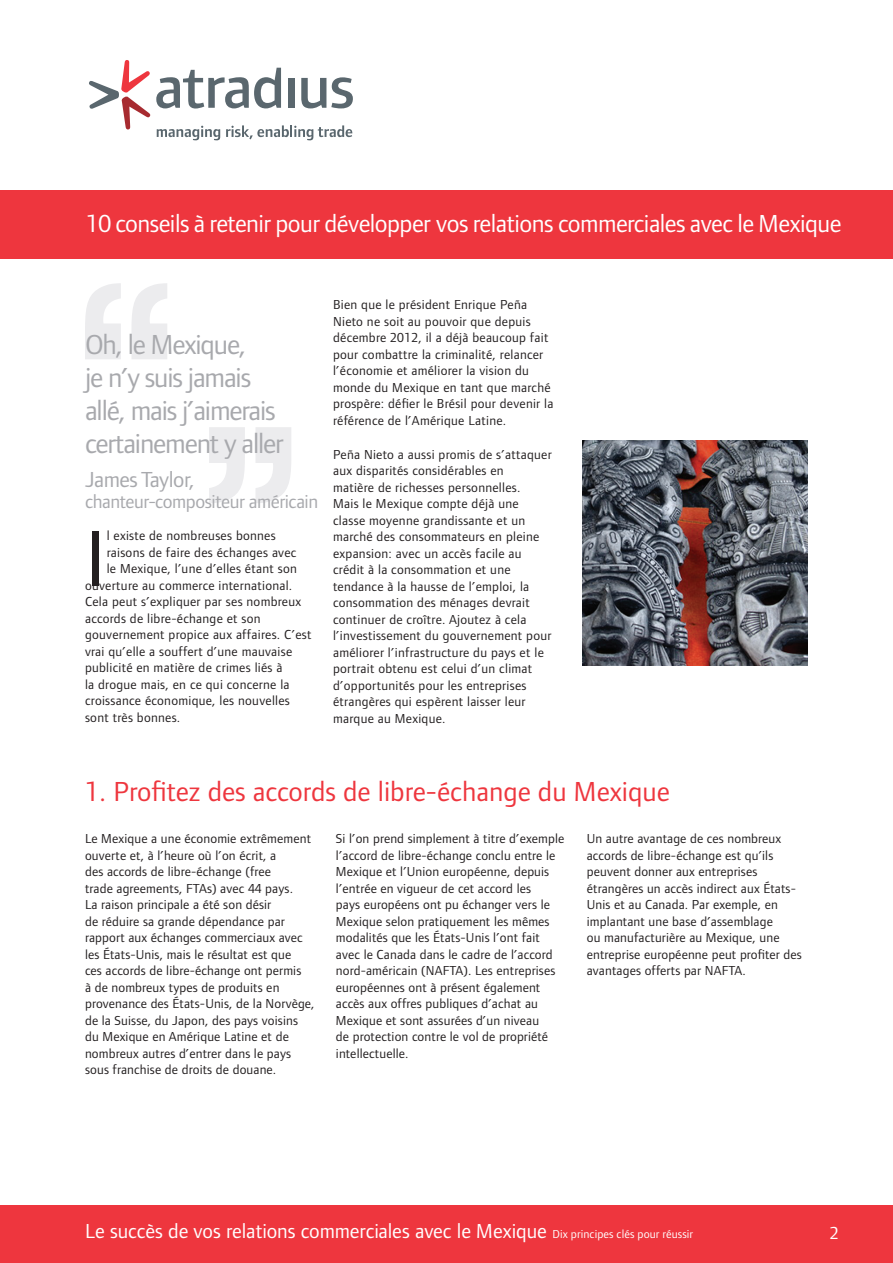
<style>
.page{position:relative;width:893px;height:1263px;background:#fff}
.page>*{position:absolute;margin:0;border:0;box-sizing:border-box;transform-origin:0 0}
.t1{font:81px "Foundry Form Sans";color:#231f20}
.t2{font:28.5px/33px "Foundry Form Sans";letter-spacing:-.04em;color:#a8a9ad}
.t3{font:28.5px "Foundry Form Sans";color:#ee363e}
.t4{font:25.5px "Foundry Form Sans";letter-spacing:-.02em;color:#fff}
.t5{font:22.5px "Foundry Form Sans";letter-spacing:-.02em;color:#a8a9ad}
.t6{font:21px "Foundry Form Sans";letter-spacing:-.005em;color:#fff}
.t7{font:19.5px "Foundry Form Sans";letter-spacing:-.02em;color:#a8a9ad}
.t8{font:18px "Foundry Form Sans";color:#fff}
.t9{font:13.5px/16.5px "Foundry Form Sans";letter-spacing:.01em;color:#231f20}
.s1{font-size:12px}
</style>
<div class="page">
<svg style="left:209px;top:427px;width:82px;height:76px"></svg>
<div style="left:0;top:1205px;width:893px;height:58px;background:#ee363e"></div>
<div style="left:0;top:190px;width:893px;height:68px;background:#ee363e"></div>
<svg style="left:89px;top:60px;width:264px;height:80px"></svg>
<svg style="left:85px;top:283px;width:82px;height:76px"></svg>
<img style="left:583px;top:441px;width:225px;height:224px">
<h3 class="t4" style="left:86px;top:209px;width:757px">10 conseils à retenir pour développer vos relations commerciales avec le Mexique</h3>
<h2 class="t2" style="left:85px;top:327px;width:200px">Oh, le Mexique,<br>je n’y suis jamais allé, mais j’aimerais certainement y aller</h2>
<h3 class="t5" style="left:85px;top:466px;width:111px">James Taylor,</h3>
<h3 class="t7" style="left:85px;top:490px;width:235px">chanteur-compositeur américain</h3>
<h1 class="t1" style="left:85px;top:513px;width:22px">I</h1>
<p class="t9" style="left:107px;top:528px;width:170px">l existe de nombreuses bonnes</p>
<p class="t9" style="left:107px;top:544px;width:191px">raisons de faire des échanges avec</p>
<p class="t9" style="left:107px;top:561px;width:192px">le Mexique, l’une d’elles étant son</p>
<p class="t9" style="left:85px;top:577px;width:209px">ouverture au commerce international.</p>
<p class="t9" style="left:85px;top:594px;width:218px">Cela peut s’expliquer par ses nombreux</p>
<p class="t9" style="left:85px;top:610px;width:177px">accords de libre-échange et son</p>
<p class="t9" style="left:85px;top:627px;width:228px">gouvernement propice aux affaires. C’est</p>
<p class="t9" style="left:85px;top:643px;width:209px">vrai qu’elle a souffert d’une mauvaise</p>
<p class="t9" style="left:85px;top:659px;width:199px">publicité en matière de crimes liés à</p>
<p class="t9" style="left:85px;top:676px;width:206px">la drogue mais, en ce qui concerne la</p>
<p class="t9" style="left:85px;top:692px;width:206px">croissance économique, les nouvelles</p>
<p class="t9" style="left:85px;top:709px;width:97px">sont très bonnes.</p>
<p class="t9" style="left:333px;top:296px;width:222px">Bien que le président Enrique Peña Nieto ne soit au pouvoir que depuis décembre 2012, il a déjà beaucoup fait pour combattre la criminalité, relancer l’économie et améliorer la vision du monde du Mexique en tant que marché prospère: défier le Brésil pour devenir la référence de l’Amérique Latine.</p>
<p class="t9" style="left:333px;top:446px;width:220px">Peña Nieto a aussi promis de s’attaquer aux disparités considérables en<br>matière de richesses personnelles.<br>Mais le Mexique compte déjà une classe moyenne grandissante et un marché des consommateurs en pleine expansion: avec un accès facile au crédit à la consommation et une tendance à la hausse de l’emploi, la consommation des ménages devrait continuer de croître. Ajoutez à cela l’investissement du gouvernement pour améliorer l’infrastructure du pays et le portrait obtenu est celui d’un climat d’opportunités pour les entreprises étrangères qui espèrent laisser leur marque au Mexique.</p>
<h2 class="t3" style="left:85px;top:775px;width:586px">1. Profitez des accords de libre-échange du Mexique</h2>
<p class="t9" style="left:85px;top:830px;width:231px">Le Mexique a une économie extrêmement ouverte et, à l’heure où l’on écrit, a<br>des accords de libre-échange (free<br>trade agreements, FTAs) avec 44 pays.<br>La raison principale a été son désir<br>de réduire sa grande dépendance par rapport aux échanges commerciaux avec les États-Unis, mais le résultat est que<br>ces accords de libre-échange ont permis<br>à de nombreux types de produits en provenance des États-Unis, de la Norvège, de la Suisse, du Japon, des pays voisins du Mexique en Amérique Latine et de nombreux autres d’entrer dans le pays sous franchise de droits de douane.</p>
<p class="t9" style="left:336px;top:830px;width:230px">Si l’on prend simplement à titre d’exemple l’accord de libre-échange conclu entre le Mexique et l’Union européenne, depuis l’entrée en vigueur de cet accord les<br>pays européens ont pu échanger vers le Mexique selon pratiquement les mêmes modalités que les États-Unis l’ont fait avec le Canada dans le cadre de l’accord nord-américain (NAFTA). Les entreprises européennes ont à présent également accès aux offres publiques d’achat au Mexique et sont assurées d’un niveau<br>de protection contre le vol de propriété intellectuelle.</p>
<p class="t9" style="left:587px;top:830px;width:217px">Un autre avantage de ces nombreux accords de libre-échange est qu’ils peuvent donner aux entreprises étrangères un accès indirect aux États-Unis et au Canada. Par exemple, en implantant une base d’assemblage<br>ou manufacturière au Mexique, une entreprise européenne peut profiter des avantages offerts par NAFTA.</p>
<h3 class="t6" style="left:85px;top:1219px;width:610px">Le succès de vos relations commerciales avec le Mexique <span class="s1">Dix principes clés pour réussir</span></h3>
<h3 class="t8" style="left:830px;top:1223px;width:10px">2</h3>
</div>
